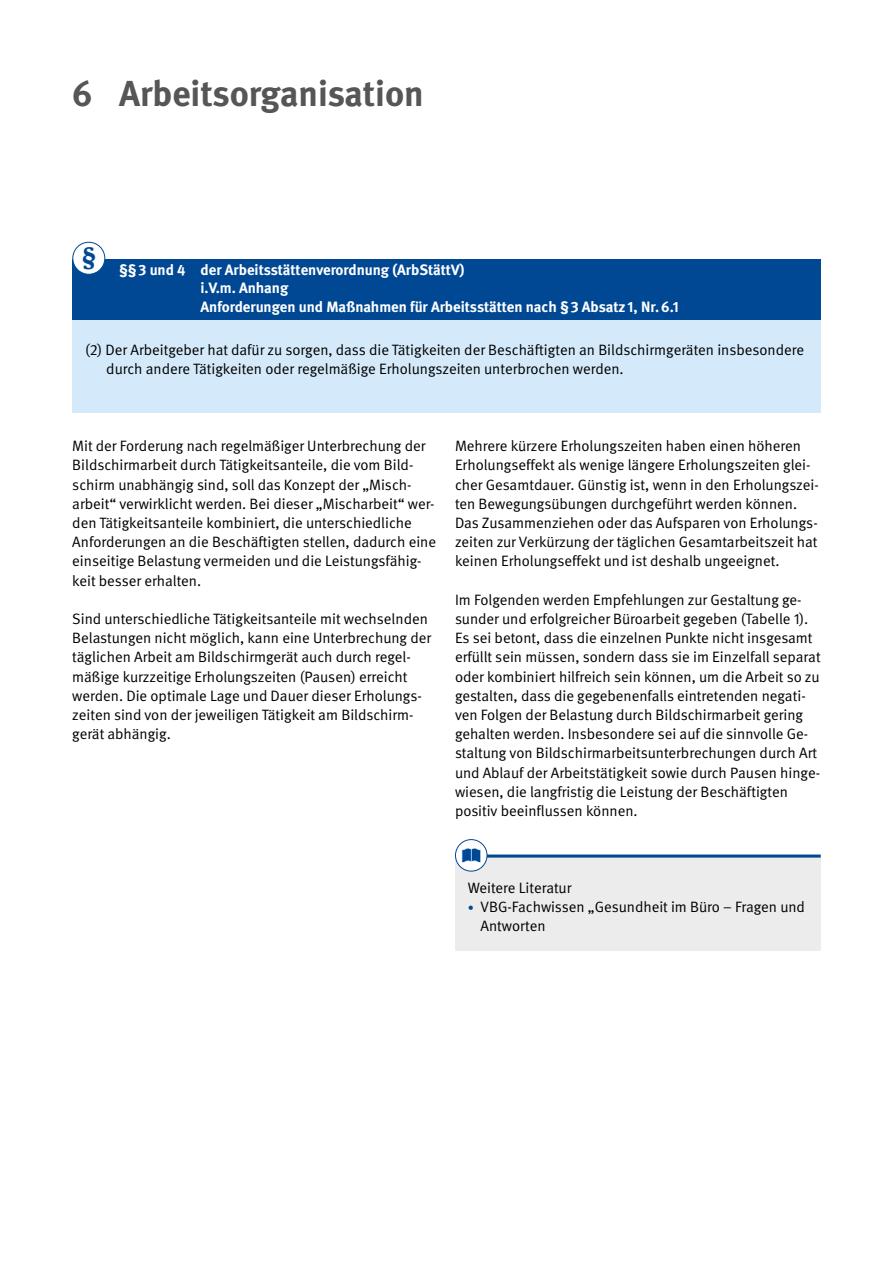
<style>
.page{position:relative;width:893px;height:1263px;background:#fff}
.page>*{position:absolute;margin:0;border:0;box-sizing:border-box;transform-origin:0 0}
.Überschriften_H1{font:700 36px "DGUV Meta";color:#565655}
.t1{font:700 25.65px "DGUV Meta Serif";color:#004893}
.Fließtext_FT{font:15px/19.2px "DGUV Meta";color:#000}
.Überschriften_H6_2_Zeilig{font:700 15px/18.6px "DGUV Meta";color:#fff}
.Fließtext_Weitere_Literatur{font:15px "DGUV Meta";letter-spacing:-.005em;color:#000}
.s1{font-size:12px;color:#004893}
</style>
<div class="page">
<div style="left:72px;top:259px;width:749px;height:154px;background:#d4eafa"></div>
<div style="left:72px;top:259px;width:749px;height:61px;background:#004893"></div>
<div style="left:455px;top:854px;width:366px;height:96px;background:#ececec"></div>
<hr style="left:468px;top:854px;width:353px;height:3px;background:#004893">
<div style="left:73px;top:242px;width:32px;height:32px;background:#fff;border-radius:50%"></div>
<div style="left:72px;top:242px;width:33px;height:33px;border:1px solid #004893;border-radius:50%"></div>
<div style="left:455px;top:839px;width:32px;height:32px;background:#fff;border-radius:50%"></div>
<svg style="left:461px;top:848px;width:20px;height:15px"></svg>
<div style="left:455px;top:839px;width:32px;height:33px;border:1px solid #004893;border-radius:50%"></div>
<h1 class="Überschriften_H1" style="left:72px;top:72px;width:353px">6 Arbeitsorganisation</h1>
<h2 class="t1" style="left:82px;top:241px;width:15px">§</h2>
<p class="Überschriften_H6_2_Zeilig" style="left:201px;top:261px;width:480px;text-indent:-81px">§§3 und 4 der Arbeitsstättenverordnung (ArbStättV)<br>i.V.m. Anhang<br>Anforderungen und Maßnahmen für Arbeitsstätten nach §3 Absatz 1, Nr.6.1</p>
<p class="Fließtext_FT" style="left:106px;top:341px;width:699px;text-indent:-21px">(2) Der Arbeitgeber hat dafür zu sorgen, dass die Tätigkeiten der Beschäftigten an Bildschirmgeräten insbesondere durch andere Tätigkeiten oder regelmäßige Erholungszeiten unterbrochen werden.</p>
<p class="Fließtext_FT" style="left:72px;top:437px;width:365px">Mit der Forderung nach regelmäßiger Unterbrechung der Bildschirmarbeit durch Tätigkeitsanteile, die vom Bild&shy;schirm unabhängig sind, soll das Konzept der „Misch&shy;arbeit“ verwirklicht werden. Bei dieser „Mischarbeit“ wer&shy;den Tätigkeitsanteile kombiniert, die unterschiedliche Anforderungen an die Beschäftigten stellen, dadurch eine einseitige Belastung vermeiden und die Leistungsfähig&shy;keit besser erhalten.</p>
<p class="Fließtext_FT" style="left:72px;top:610px;width:360px">Sind unterschiedliche Tätigkeitsanteile mit wechselnden Belastungen nicht möglich, kann eine Unterbrechung der täglichen Arbeit am Bildschirmgerät auch durch regel&shy;mäßige kurzzeitige Erholungszeiten (Pausen) erreicht werden. Die optimale Lage und Dauer dieser Erholungs&shy;zeiten sind von der jeweiligen Tätigkeit am Bildschirm&shy;gerät abhängig.</p>
<p class="Fließtext_FT" style="left:455px;top:437px;width:365px">Mehrere kürzere Erholungszeiten haben einen höheren Erholungseffekt als wenige längere Erholungszeiten glei&shy;cher Gesamtdauer. Günstig ist, wenn in den Erholungszei&shy;ten Bewegungsübungen durchgeführt werden können.<br>Das Zusammenziehen oder das Aufsparen von Erholungs&shy;zeiten zur Verkürzung der täglichen Gesamtarbeitszeit hat keinen Erholungseffekt und ist deshalb ungeeignet.</p>
<p class="Fließtext_FT" style="left:455px;top:590px;width:367px">Im Folgenden werden Empfehlungen zur Gestaltung ge&shy;sunder und erfolgreicher Büroarbeit gegeben (Tabelle 1).<br>Es sei betont, dass die einzelnen Punkte nicht insgesamt erfüllt sein müssen, sondern dass sie im Einzelfall separat oder kombiniert hilfreich sein können, um die Arbeit so zu gestalten, dass die gegebenenfalls eintretenden negati&shy;ven Folgen der Belastung durch Bildschirmarbeit gering gehalten werden. Insbesondere sei auf die sinnvolle Ge&shy;staltung von Bildschirmarbeitsunterbrechungen durch Art und Ablauf der Arbeitstätigkeit sowie durch Pausen hinge&shy;wiesen, die langfristig die Leistung der Beschäftigten positiv beeinflussen können.</p>
<p class="Fließtext_Weitere_Literatur" style="left:468px;top:879px;width:105px">Weitere Literatur</p>
<p class="Fließtext_FT" style="left:480px;top:898px;width:326px;text-indent:-13px"><span class="s1">•</span> VBG-Fachwissen „Gesundheit im Büro – Fragen und<br>Antworten</p>
</div>
